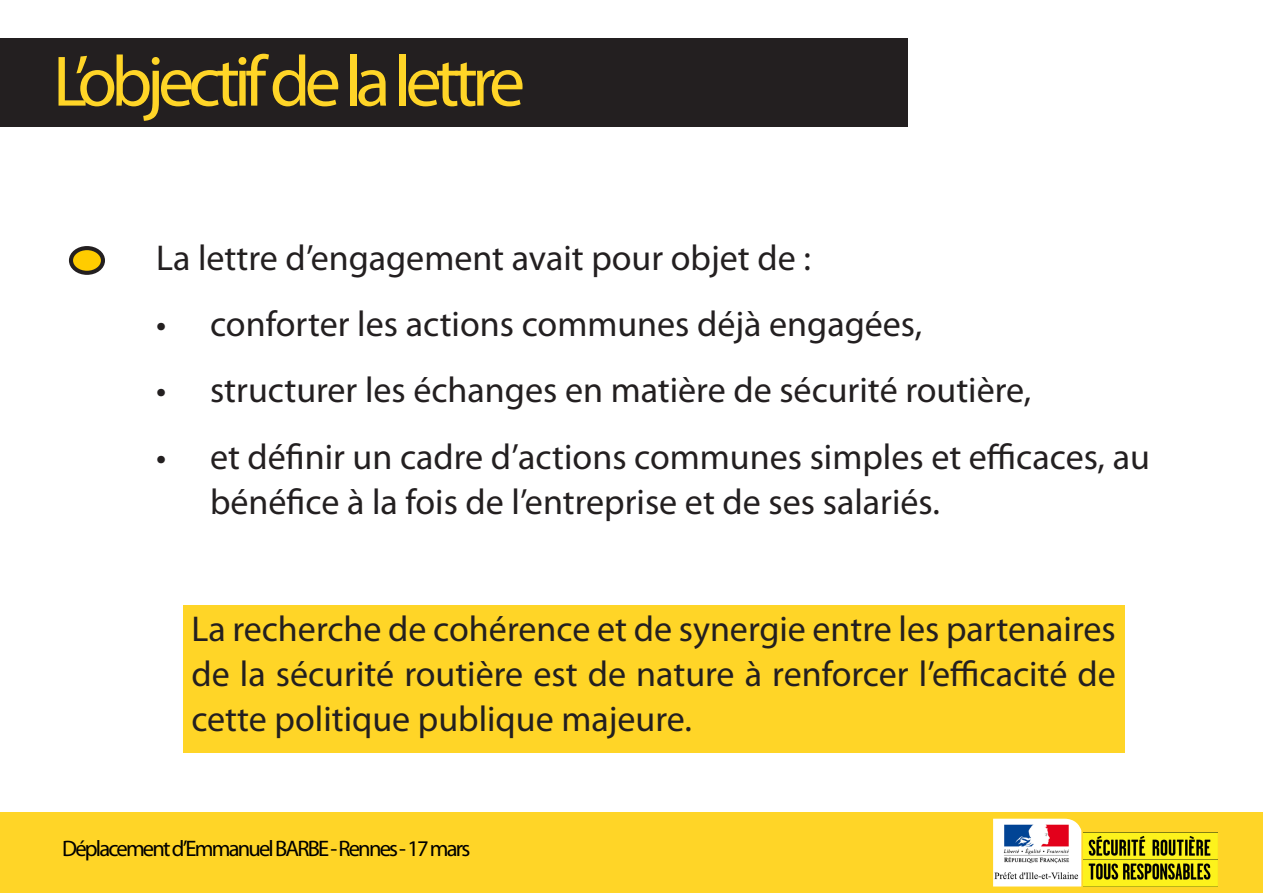
<style>
.page{position:relative;width:1263px;height:893px;background:#fff}
.page>*{position:absolute;margin:0;border:0;box-sizing:border-box;transform-origin:0 0}
.t1{font:72px "Myriad Pro";letter-spacing:-.08em;color:#ffd527}
.t2{font:36px/45px "Myriad Pro";color:#231f20}
.t3{font:22.5px "Myriad Pro";letter-spacing:-.08em;color:#000}
</style>
<div class="page">
<div style="left:0;top:38px;width:908px;height:89px;background:#231f20"></div>
<div style="left:71px;top:248px;width:32px;height:25px;background:#fc0;border-radius:50%"></div>
<div style="left:69px;top:246px;width:36px;height:29px;border:4px solid #231f20;border-radius:50%"></div>
<div style="left:183px;top:605px;width:941px;height:148px;background:#ffd527"></div>
<hr style="left:1262px;top:24px;width:1px;height:83px;background:#231f20">
<div style="left:0;top:812px;width:1263px;height:81px;background:#ffd527"></div>
<img style="left:993px;top:819px;width:88px;height:67px">
<img style="left:1083px;top:832px;width:135px;height:54px">
<p class="t1" style="left:53px;top:37px;width:473px">L’objectif de la lettre</p>
<p class="t2" style="left:156px;top:235px;width:656px">La lettre d’engagement avait pour objet de :</p>
<p class="t2" style="left:156px;top:301px;width:768px">• conforter les actions communes déjà engagées,</p>
<p class="t2" style="left:156px;top:367px;width:877px">• structurer les échanges en matière de sécurité routière,</p>
<p class="t2" style="left:210px;top:433px;width:941px;text-indent:-54px">• et définir un cadre d’actions communes simples et efficaces, au bénéfice à la fois de l’entreprise et de ses salariés.</p>
<p class="t2" style="left:191px;top:606px;width:926px;text-align:justify">La recherche de cohérence et de synergie entre les partenaires de la sécurité routière est de nature à renforcer l’efficacité de cette politique publique majeure.</p>
<p class="t3" style="left:62px;top:834px;width:410px">Déplacement d’Emmanuel BARBE - Rennes - 17 mars</p>
</div>
